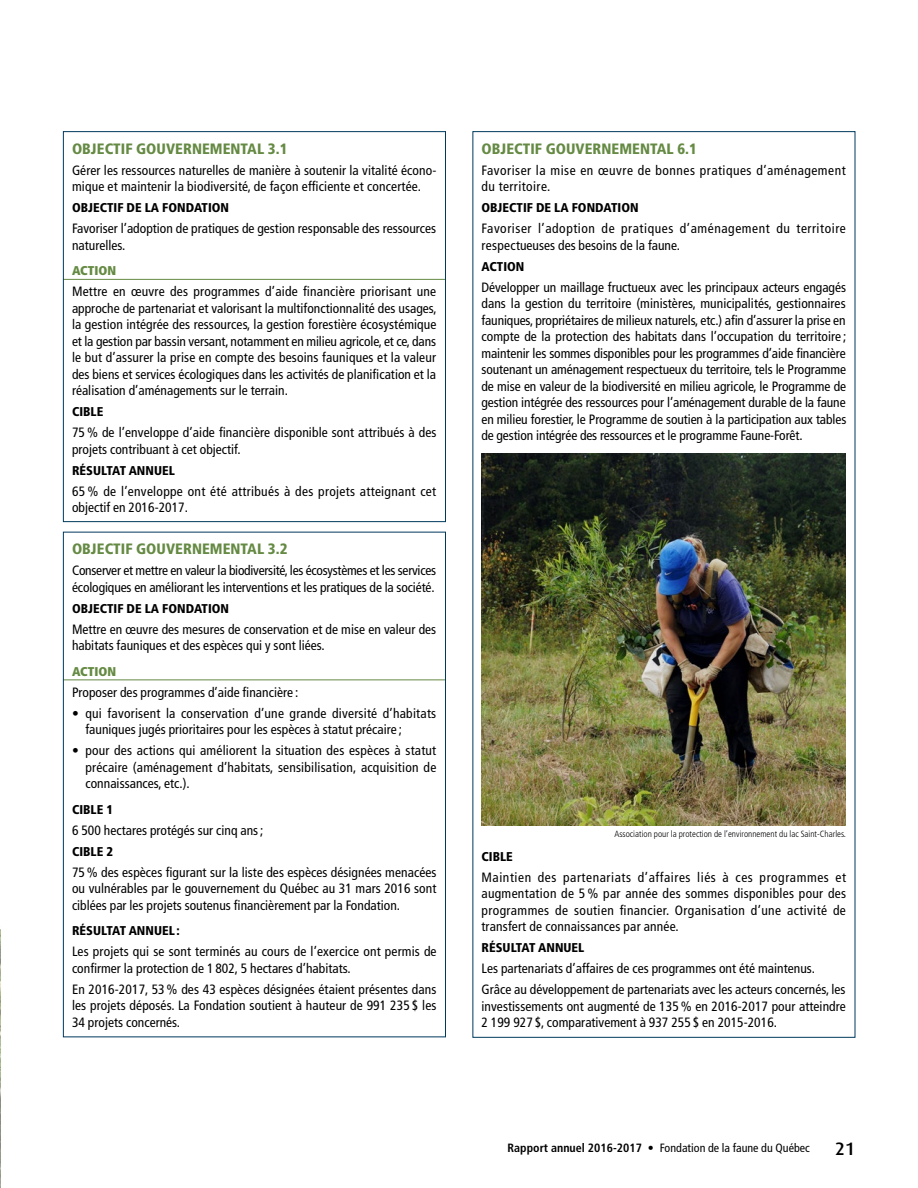
<style>
.page{position:relative;width:918px;height:1188px;background:#fff}
.page>*{position:absolute;margin:0;border:0;box-sizing:border-box;transform-origin:0 0}
.t1{font:500 18px "Dax";color:#000}
.OBJ-H3{font:900 condensed 15px "Frutiger LT Std";letter-spacing:.005em;color:#658a43}
.OBJ-txt{font:condensed 13.5px/16.5px "Frutiger LT Std";color:#000;text-align:justify}
.OBJ-txt-2{font:condensed 13.5px/16.5px "Frutiger LT Std";letter-spacing:.04em;color:#000}
.OBJ-txt-3{font:condensed 13.5px/16.5px "Frutiger LT Std";letter-spacing:-.02em;color:#000}
.OBJ-txt-4{font:condensed 13.5px/16.5px "Frutiger LT Std";letter-spacing:.02em;color:#000}
.OBJ-txt-5{font:900 condensed 12.75px "Frutiger LT Std";letter-spacing:.005em;color:#000}
.OBJ-H4{font:900 condensed 12.75px "Frutiger LT Std";letter-spacing:.005em;color:#658a43}
.t2{font:condensed 12px "Frutiger LT Std";color:#000}
.t3{font:300 condensed 9px "Frutiger LT Std";color:#000}
.s1{font-weight:700}
</style>
<div class="page">
<svg style="left:0;top:929px;width:1px;height:259px"></svg>
<hr style="left:63px;top:279px;width:383px;height:1px;background:#658a43">
<hr style="left:63px;top:680px;width:383px;height:1px;background:#658a43">
<img style="left:482px;top:453px;width:364px;height:373px">
<div style="left:63px;top:131px;width:383px;height:391px;border:1px solid #00395d"></div>
<h3 class="OBJ-H3" style="left:72px;top:140px;width:217px">OBJECTIF GOUVERNEMENTAL 3.1</h3>
<p class="OBJ-txt" style="left:72px;top:162px;width:366px">Gérer les ressources naturelles de manière à soutenir la vitalité écono&shy;mique et maintenir la biodiversité, de façon efficiente et concertée.</p>
<p class="OBJ-txt-5" style="left:72px;top:200px;width:159px">OBJECTIF DE LA FONDATION</p>
<p class="OBJ-txt" style="left:72px;top:220px;width:366px">Favoriser l’adoption de pratiques de gestion responsable des ressources naturelles.</p>
<h4 class="OBJ-H4" style="left:72px;top:263px;width:46px">ACTION</h4>
<p class="OBJ-txt" style="left:72px;top:283px;width:366px">Mettre en œuvre des programmes d’aide financière priorisant une approche de partenariat et valorisant la multifonctionnalité des usages, la gestion intégrée des ressources, la gestion forestière écosystémique et la gestion par bassin versant, notamment en milieu agricole, et ce, dans le but d’assurer la prise en compte des besoins fauniques et la valeur des biens et services écologiques dans les activités de planification et la réalisation d’aménagements sur le terrain.</p>
<p class="OBJ-txt-5" style="left:72px;top:404px;width:33px">CIBLE</p>
<p class="OBJ-txt" style="left:72px;top:424px;width:366px">75 % de l’enveloppe d’aide financière disponible sont attribués à des projets contribuant à cet objectif.</p>
<p class="OBJ-txt-5" style="left:72px;top:463px;width:104px">RÉSULTAT ANNUEL</p>
<p class="OBJ-txt-4" style="left:72px;top:483px;width:366px">65 % de l’enveloppe ont été attribués à des projets atteignant cet objectif en 2016-2017.</p>
<h3 class="OBJ-H3" style="left:72px;top:540px;width:217px">OBJECTIF GOUVERNEMENTAL 3.2</h3>
<p class="OBJ-txt-3" style="left:72px;top:562px;width:366px">Conserver et mettre en valeur la biodiversité, les écosystèmes et les services écologiques en améliorant les interventions et les pratiques de la société.</p>
<p class="OBJ-txt-5" style="left:72px;top:601px;width:159px">OBJECTIF DE LA FONDATION</p>
<p class="OBJ-txt" style="left:72px;top:621px;width:366px">Mettre en œuvre des mesures de conservation et de mise en valeur des habitats fauniques et des espèces qui y sont liées.</p>
<h4 class="OBJ-H4" style="left:72px;top:664px;width:46px">ACTION</h4>
<p class="OBJ-txt" style="left:72px;top:684px;width:228px">Proposer des programmes d’aide financière :</p>
<p class="OBJ-txt" style="left:86px;top:705px;width:352px;text-indent:-14px">• qui favorisent la conservation d’une grande diversité d’habitats fauniques jugés prioritaires pour les espèces à statut précaire ;</p>
<p class="OBJ-txt" style="left:86px;top:742px;width:352px;text-indent:-14px">• pour des actions qui améliorent la situation des espèces à statut précaire (aménagement d’habitats, sensibilisation, acquisition de connaissances, etc.).</p>
<p class="OBJ-txt-5" style="left:72px;top:802px;width:42px">CIBLE 1</p>
<p class="OBJ-txt" style="left:72px;top:822px;width:193px">6 500 hectares protégés sur cinq ans;</p>
<p class="OBJ-txt-5" style="left:72px;top:844px;width:42px">CIBLE 2</p>
<p class="OBJ-txt" style="left:72px;top:864px;width:366px">75% des espèces figurant sur la liste des espèces désignées menacées ou vulnérables par le gouvernement du Québec au 31 mars 2016 sont ciblées par les projets soutenus financièrement par la Fondation.</p>
<p class="OBJ-txt-5" style="left:72px;top:923px;width:109px">RÉSULTAT ANNUEL :</p>
<p class="OBJ-txt" style="left:72px;top:943px;width:366px">Les projets qui se sont terminés au cours de l’exercice ont permis de confirmer la protection de 1 802, 5 hectares d’habitats.</p>
<p class="OBJ-txt" style="left:72px;top:981px;width:366px">En 2016-2017, 53 % des 43 espèces désignées étaient présentes dans les projets déposés. La Fondation soutient à hauteur de 991 235 $ les 34 projets concernés.</p>
<h3 class="OBJ-H3" style="left:482px;top:140px;width:217px">OBJECTIF GOUVERNEMENTAL 6.1</h3>
<p class="OBJ-txt-2" style="left:482px;top:162px;width:366px">Favoriser la mise en œuvre de bonnes pratiques d’aménagement du territoire.</p>
<p class="OBJ-txt-5" style="left:482px;top:200px;width:159px">OBJECTIF DE LA FONDATION</p>
<p class="OBJ-txt-2" style="left:482px;top:220px;width:366px">Favoriser l’adoption de pratiques d’aménagement du territoire respectueuses des besoins de la faune.</p>
<p class="OBJ-txt-5" style="left:482px;top:259px;width:44px">ACTION</p>
<p class="OBJ-txt" style="left:482px;top:279px;width:366px">Développer un maillage fructueux avec les principaux acteurs engagés dans la gestion du territoire (ministères, municipalités, gestionnaires fauniques, propriétaires de milieux naturels, etc.) afin d’assurer la prise en compte de la protection des habitats dans l’occupation du territoire ; maintenir les sommes disponibles pour les programmes d’aide financière soutenant un aménagement respectueux du territoire, tels le Programme de mise en valeur de la biodiversité en milieu agricole, le Programme de gestion intégrée des ressources pour l’aménagement durable de la faune en milieu forestier, le Programme de soutien à la participation aux tables de gestion intégrée des ressources et le programme Faune-Forêt.</p>
<p class="t3" style="left:614px;top:829px;width:233px">Association pour la protection de l’environnement du lac Saint-Charles.</p>
<p class="OBJ-txt-5" style="left:482px;top:849px;width:33px">CIBLE</p>
<p class="OBJ-txt" style="left:482px;top:869px;width:366px">Maintien des partenariats d’affaires liés à ces programmes et augmentation de 5 % par année des sommes disponibles pour des programmes de soutien financier. Organisation d’une activité de transfert de connaissances par année.</p>
<p class="OBJ-txt-5" style="left:482px;top:940px;width:104px">RÉSULTAT ANNUEL</p>
<p class="OBJ-txt" style="left:482px;top:961px;width:333px">Les partenariats d’affaires de ces programmes ont été maintenus.</p>
<p class="OBJ-txt" style="left:482px;top:982px;width:366px">Grâce au développement de partenariats avec les acteurs concernés, les investissements ont augmenté de 135 % en 2016-2017 pour atteindre 2 199 927 $, comparativement à 937 255 $ en 2015-2016.</p>
<p class="t2" style="left:508px;top:1141px;width:304px"><span class="s1">Rapport annuel 2016-2017</span> • Fondation de la faune du Québec</p>
<h1 class="t1" style="left:835px;top:1139px;width:21px">21</h1>
</div>
